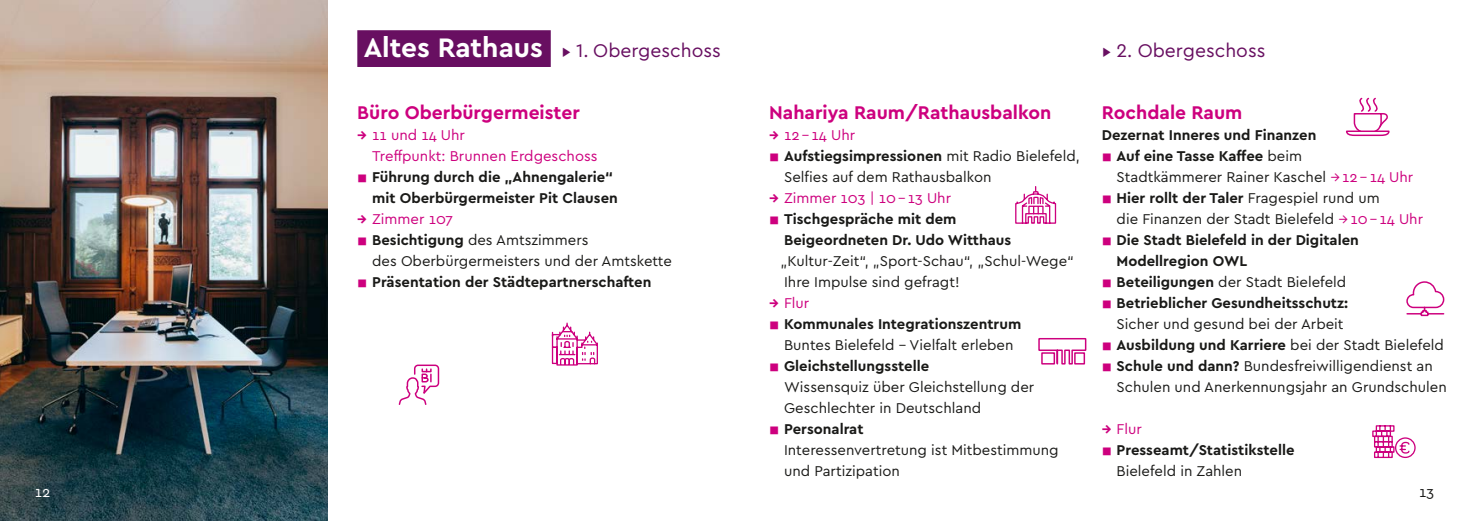
<style>
.page{position:relative;width:1469px;height:521px;background:#fff}
.page>*{position:absolute;margin:0;border:0;box-sizing:border-box;transform-origin:0 0}
.t1{font:700 19.25px "Cera Bielefeld";color:#cd007e}
.t2{font:19.25px "Cera Bielefeld";color:#680f61}
.t3{font:14.88px/21px "Cera Bielefeld";color:#1a1a18}
.t4{font:700 14.88px/21px "Cera Bielefeld";color:#1a1a18}
.t5{font:14.88px/21px "Cera Bielefeld";color:#cd007e}
.t6{font:14.88px "Cera Bielefeld";color:#fff}
.s1{font-weight:700;font-size:28px;color:#fff}
.s2{font-weight:700}
.s3{font-size:14px;color:#cd007e}
.s4{font-weight:700;font-size:14px;color:#cd007e}
.s5{color:#cd007e}
.s6{font-weight:400}
</style>
<div class="page">
<svg style="left:1346px;top:97px;width:44px;height:40px"></svg>
<div style="left:357px;top:30px;width:194px;height:37px;background:#680f61"></div>
<img style="left:0;top:0;width:327px;height:521px">
<svg style="left:1406px;top:281px;width:38px;height:36px"></svg>
<svg style="left:1372px;top:425px;width:38px;height:34px"></svg>
<div style="left:1394px;top:437px;width:21px;height:21px;border:1px solid #cd007e;border-radius:50%"></div>
<svg style="left:551px;top:322px;width:47px;height:44px"></svg>
<svg style="left:398px;top:364px;width:42px;height:41px"></svg>
<svg style="left:1015px;top:186px;width:41px;height:38px"></svg>
<svg style="left:1038px;top:338px;width:49px;height:27px"></svg>
<p class="t2" style="left:364px;top:38px;width:359px"><span class="s1">Altes Rathaus</span> ▸ 1. Obergeschoss</p>
<p class="t2" style="left:1101px;top:38px;width:165px">▸ 2. Obergeschoss</p>
<p class="t1" style="left:357px;top:99px;width:224px">Büro Oberbürgermeister</p>
<p class="t5" style="left:372px;top:124px;width:227px;text-indent:-15px"><span class="s2">→</span> 11 und 14 Uhr<br>Treffpunkt: Brunnen Erdgeschoss</p>
<p class="t4" style="left:372px;top:166px;width:247px;text-indent:-15px"><span class="s3">■</span> Führung durch die „Ahnengalerie“ mit Oberbürgermeister Pit Clausen</p>
<p class="t5" style="left:357px;top:208px;width:97px"><span class="s2">→</span> Zimmer 107</p>
<p class="t3" style="left:372px;top:229px;width:301px;text-indent:-15px"><span class="s4">■</span> <span class="s2">Besichtigung</span> des Amtszimmers<br>des Oberbürgermeisters und der Amtskette</p>
<p class="t4" style="left:357px;top:271px;width:295px"><span class="s3">■</span> Präsentation der Städtepartnerschaften</p>
<p class="t1" style="left:769px;top:99px;width:284px">Nahariya Raum/Rathausbalkon</p>
<p class="t5" style="left:769px;top:124px;width:87px"><span class="s2">→</span> 12 – 14 Uhr</p>
<p class="t3" style="left:784px;top:145px;width:297px;text-indent:-15px"><span class="s4">■</span> <span class="s2">Aufstiegsimpressionen</span> mit Radio Bielefeld,<br>Selfies auf dem Rathausbalkon</p>
<p class="t5" style="left:769px;top:187px;width:183px"><span class="s2">→</span> Zimmer 103 | 10 – 13 Uhr</p>
<p class="t4" style="left:784px;top:208px;width:229px;text-indent:-15px"><span class="s3">■</span> Tischgespräche mit dem<br>Beigeordneten Dr. Udo Witthaus</p>
<p class="t3" style="left:780px;top:250px;width:295px">„Kultur-Zeit“, „Sport-Schau“, „Schul-Wege“<br>Ihre Impulse sind gefragt!</p>
<p class="t5" style="left:769px;top:292px;width:42px"><span class="s2">→</span> Flur</p>
<p class="t3" style="left:769px;top:313px;width:253px;text-align:center"><span class="s4">■</span> <span class="s2">Kommunales Integrationszentrum<br></span>Buntes Bielefeld – Vielfalt erleben</p>
<p class="t3" style="left:784px;top:355px;width:252px;text-indent:-15px"><span class="s4">■</span> <span class="s2">Gleichstellungsstelle<br></span>Wissensquiz über Gleichstellung der<br>Geschlechter in Deutschland</p>
<p class="t3" style="left:784px;top:418px;width:276px;text-indent:-15px"><span class="s4">■</span> <span class="s2">Personalrat<br></span>Interessenvertretung ist Mitbestimmung und Partizipation</p>
<p class="t1" style="left:1101px;top:99px;width:142px">Rochdale Raum</p>
<p class="t4" style="left:1101px;top:124px;width:216px">Dezernat Inneres und Finanzen</p>
<p class="t3" style="left:1116px;top:145px;width:298px;text-indent:-15px"><span class="s4">■</span> <span class="s2">Auf eine Tasse Kaffee</span> beim<br>Stadtkämmerer Rainer Kaschel <span class="s5">→ 12 – 14 Uhr</span></p>
<p class="t3" style="left:1116px;top:187px;width:308px;text-indent:-15px"><span class="s4">■</span> <span class="s2">Hier rollt der Taler</span> Fragespiel rund um<br>die Finanzen der Stadt Bielefeld <span class="s5">→ 10 – 14 Uhr</span></p>
<p class="t4" style="left:1116px;top:229px;width:244px;text-indent:-15px"><span class="s3">■</span> Die Stadt Bielefeld in der Digitalen<br>Modellregion OWL</p>
<p class="t3" style="left:1101px;top:271px;width:246px"><span class="s4">■</span> <span class="s2">Beteiligungen</span> der Stadt Bielefeld</p>
<p class="t4" style="left:1116px;top:292px;width:233px;text-indent:-15px"><span class="s3">■</span> Betrieblicher Gesundheitsschutz:<br><span class="s6">Sicher und gesund bei der Arbeit</span></p>
<p class="t4" style="left:1101px;top:334px;width:344px"><span class="s3">■</span> Ausbildung und Karriere <span class="s6">bei der Stadt Bielefeld</span></p>
<p class="t3" style="left:1116px;top:355px;width:332px;text-indent:-15px"><span class="s4">■</span> <span class="s2">Schule und dann?</span> Bundesfreiwilligendienst an<br>Schulen und Anerkennungsjahr an Grundschulen</p>
<p class="t5" style="left:1101px;top:418px;width:42px"><span class="s2">→</span> Flur</p>
<p class="t4" style="left:1116px;top:439px;width:179px;text-indent:-15px"><span class="s3">■</span> Presseamt/Statistikstelle<br><span class="s6">Bielefeld in Zahlen</span></p>
<p class="t6" style="left:35px;top:482px;width:17px">12</p>
<p class="t3" style="left:1419px;top:481px;width:17px">13</p>
</div>
